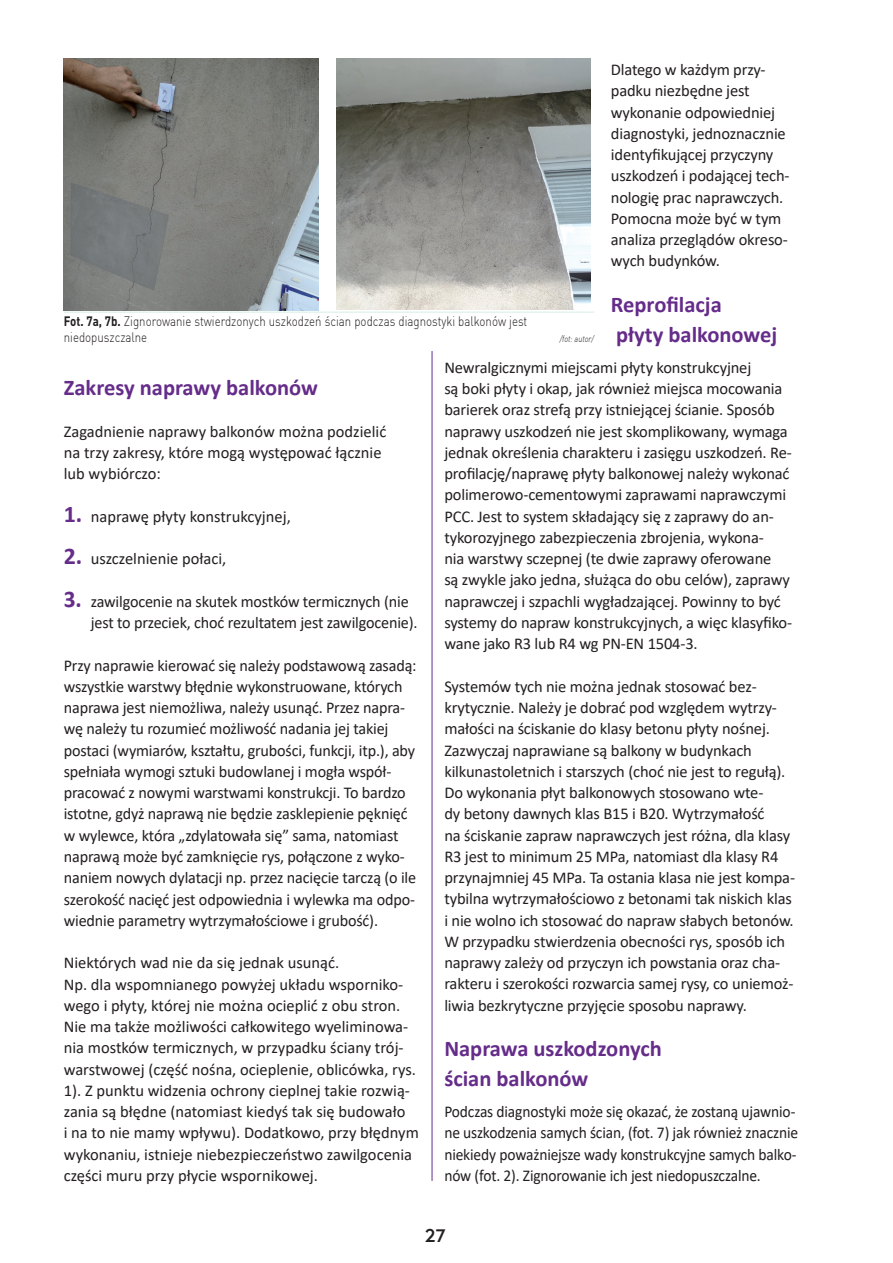
<style>
.page{position:relative;width:893px;height:1263px;background:#fff}
.page>*{position:absolute;margin:0;border:0;box-sizing:border-box;transform-origin:0 0}
.t1{font:700 22.5px/30px "Calibri";color:#652c8a}
.t2{font:18px "Geometric 415 Md EU";color:#231f20}
.t3{font:16.5px/21.3px "Calibri";letter-spacing:-.01em;color:#231f20}
.t4{font:16.5px/21.3px "Calibri";letter-spacing:-.01em;color:#231f20;scale:.94 1}
.t5{font:300 13.5px/16.5px "DINMM";color:#231f20;scale:.85 1}
.t6{font:italic 300 9px "DINMM";color:#231f20;scale:.85 1}
.s1{font-weight:700}
.s2{font-weight:700;font-size:24px;color:#652c8a}
</style>
<div class="page">
<img style="left:64px;top:59px;width:254px;height:251px">
<img style="left:337px;top:59px;width:254px;height:250px">
<hr style="left:64px;top:311px;width:530px;height:2px;background:#e2f3ef">
<hr style="left:432px;top:351px;width:1px;height:830px;background:#652c8a">
<p class="t3" style="left:611px;top:59px;width:180px">Dlatego w każdym przy&shy;padku niezbędne jest wykonanie odpowiedniej diagnostyki, jednoznacznie identyfikującej przyczyny uszkodzeń i podającej tech&shy;nologię prac naprawczych.<br>Pomocna może być w tym analiza przeglądów okreso&shy;wych budynków.</p>
<h1 class="t1" style="left:611px;top:289px;width:168px">Reprofilacja<br>płyty balkonowej</h1>
<p class="t3" style="left:444px;top:356px;width:349px">Newralgicznymi miejscami płyty konstrukcyjnej<br>są boki płyty i okap, jak również miejsca mocowania barierek oraz strefą przy istniejącej ścianie. Sposób naprawy uszkodzeń nie jest skomplikowany, wymaga jednak określenia charakteru i zasięgu uszkodzeń. Re&shy;profilację/naprawę płyty balkonowej należy wykonać polimerowo-cementowymi zaprawami naprawczymi PCC. Jest to system składający się z zaprawy do an&shy;tykorozyjnego zabezpieczenia zbrojenia, wykona-<br>nia warstwy sczepnej (te dwie zaprawy oferowane<br>są zwykle jako jedna, służąca do obu celów), zaprawy naprawczej i szpachli wygładzającej. Powinny to być systemy do napraw konstrukcyjnych, a więc klasyfiko&shy;wane jako R3 lub R4 wg PN-EN 1504-3.</p>
<p class="t3" style="left:444px;top:675px;width:352px">Systemów tych nie można jednak stosować bez&shy;krytycznie. Należy je dobrać pod względem wytrzy&shy;małości na ściskanie do klasy betonu płyty nośnej.<br>Zazwyczaj naprawiane są balkony w budynkach kilkunastoletnich i starszych (choć nie jest to regułą).<br>Do wykonania płyt balkonowych stosowano wte-<br>dy betony dawnych klas B15 i B20. Wytrzymałość<br>na ściskanie zapraw naprawczych jest różna, dla klasy R3 jest to minimum 25 MPa, natomiast dla klasy R4 przynajmniej 45 MPa. Ta ostania klasa nie jest kompa&shy;tybilna wytrzymałościowo z betonami tak niskich klas i nie wolno ich stosować do napraw słabych betonów.<br>W przypadku stwierdzenia obecności rys, sposób ich naprawy zależy od przyczyn ich powstania oraz cha&shy;rakteru i szerokości rozwarcia samej rysy, co uniemoż&shy;liwia bezkrytyczne przyjęcie sposobu naprawy.</p>
<h1 class="t1" style="left:444px;top:1033px;width:219px">Naprawa uszkodzonych ścian balkonów</h1>
<p class="t4" style="left:444px;top:1100px;width:378px">Podczas diagnostyki może się okazać, że zostaną ujawnio&shy;ne uszkodzenia samych ścian, (fot. 7) jak również znacznie niekiedy poważniejsze wady konstrukcyjne samych balko&shy;nów (fot. 2). Zignorowanie ich jest niedopuszczalne.</p>
<p class="t5" style="left:64px;top:312px;width:547px"><span class="s1">fot. 7a, 7b.</span> Zignorowanie stwierdzonych uszkodzeń ścian podczas diagnostyki balkonów jest niedopuszczalne</p>
<p class="t6" style="left:560px;top:333px;width:42px">/fot: autor/</p>
<h1 class="t1" style="left:64px;top:372px;width:256px">Zakresy naprawy balkonów</h1>
<p class="t3" style="left:64px;top:420px;width:324px">Zagadnienie naprawy balkonów można podzielić na trzy zakresy, które mogą występować łącznie lub wybiórczo:</p>
<p class="t3" style="left:64px;top:505px;width:229px"><span class="s2">1.</span> naprawę płyty konstrukcyjnej,</p>
<p class="t3" style="left:64px;top:548px;width:164px"><span class="s2">2.</span> uszczelnienie połaci,</p>
<p class="t3" style="left:91px;top:590px;width:328px;text-indent:-27px"><span class="s2">3.</span> zawilgocenie na skutek mostków termicznych (nie jest to przeciek, choć rezultatem jest zawilgocenie).</p>
<p class="t3" style="left:64px;top:654px;width:354px">Przy naprawie kierować się należy podstawową zasadą: wszystkie warstwy błędnie wykonstruowane, których naprawa jest niemożliwa, należy usunąć. Przez napra&shy;wę należy tu rozumieć możliwość nadania jej takiej postaci (wymiarów, kształtu, grubości, funkcji, itp.), aby spełniała wymogi sztuki budowlanej i mogła współ&shy;pracować z nowymi warstwami konstrukcji. To bardzo istotne, gdyż naprawą nie będzie zasklepienie pęknięć w wylewce, która „zdylatowała się” sama, natomiast naprawą może być zamknięcie rys, połączone z wyko&shy;naniem nowych dylatacji np. przez nacięcie tarczą (o ile szerokość nacięć jest odpowiednia i wylewka ma odpo&shy;wiednie parametry wytrzymałościowe i grubość).</p>
<p class="t3" style="left:64px;top:952px;width:357px">Niektórych wad nie da się jednak usunąć.<br>Np. dla wspomnianego powyżej układu wsporniko&shy;wego i płyty, której nie można ocieplić z obu stron.<br>Nie ma także możliwości całkowitego wyeliminowa&shy;nia mostków termicznych, w przypadku ściany trój&shy;warstwowej (część nośna, ocieplenie, oblicówka, rys.<br>1). Z punktu widzenia ochrony cieplnej takie rozwią&shy;zania są błędne (natomiast kiedyś tak się budowało<br>i na to nie mamy wpływu). Dodatkowo, przy błędnym wykonaniu, istnieje niebezpieczeństwo zawilgocenia części muru przy płycie wspornikowej.</p>
<p class="t2" style="left:425px;top:1225px;width:22px">27</p>
</div>
